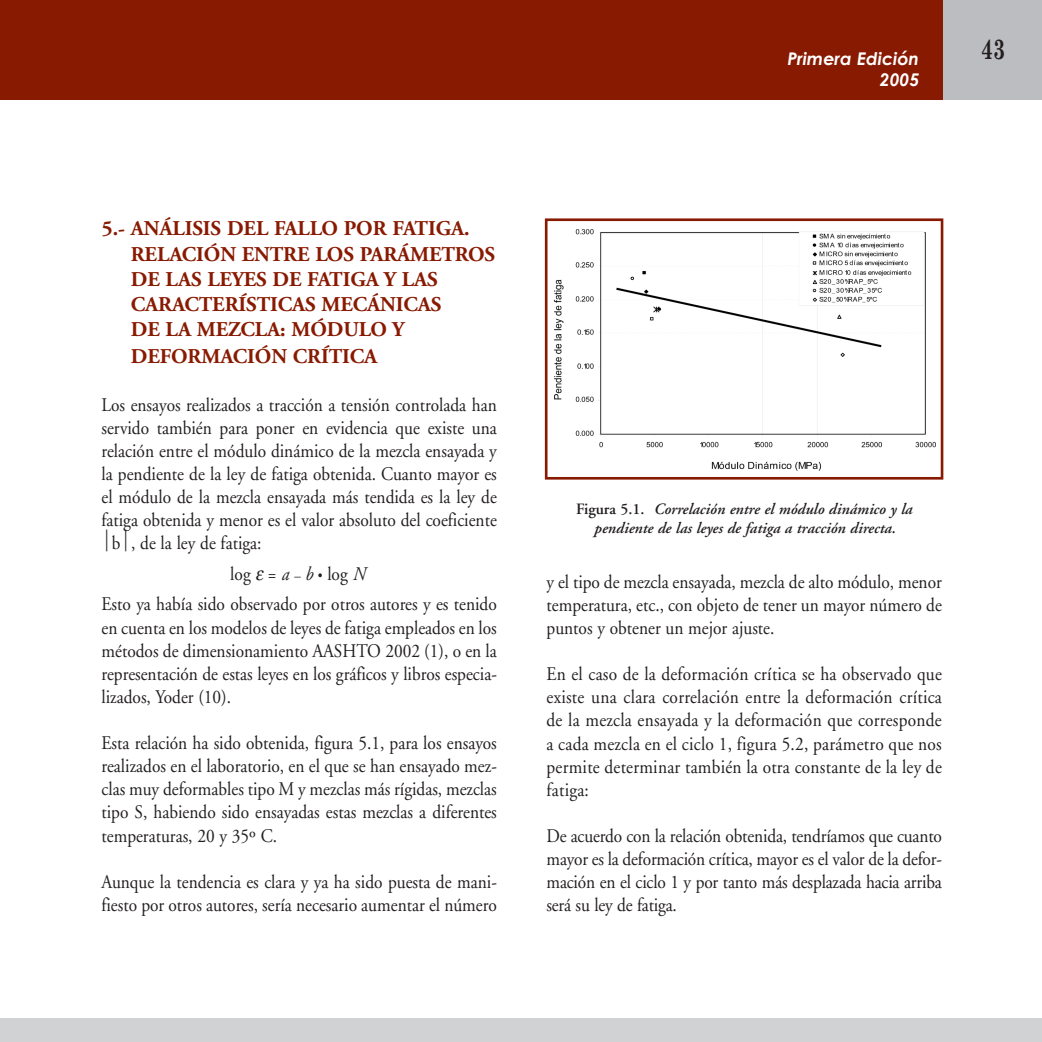
<style>
.page{position:relative;width:1042px;height:1042px;background:#fff}
.page>*{position:absolute;margin:0;border:0;box-sizing:border-box;transform-origin:0 0}
.t1{font:700 28px "Century Schoolbook";color:#231f20;scale:.75 1}
.t2{font:700 21px/25.4px "Adobe Garamond";letter-spacing:-.005em;color:#891a02}
.t3{font:19.25px/23.1px "Adobe Garamond";color:#231f20;text-align:justify;scale:.9 1}
.t4{font:italic 700 17.5px/21px "Century Gothic";color:#fff;text-align:right}
.t5{font:italic 600 15.75px/18.9px "Adobe Garamond";color:#231f20;text-align:center}
.s1{font-style:italic}
.s2{font-style:italic;font-size:14px}
.s3{font-size:14px}
.s4{font-style:normal}
</style>
<div class="page">
<div style="left:0;top:1017px;width:1041px;height:24px;background:#d1d2d4"></div>
<div style="left:0;top:0;width:943px;height:99px;background:#891a02"></div>
<div style="left:943px;top:0;width:98px;height:99px;background:#bcbdc0"></div>
<img style="left:553px;top:229px;width:383px;height:242px">
<div style="left:544px;top:218px;width:399px;height:261px;border:3px solid #891a02"></div>
<p class="t4" style="left:787px;top:49px;width:133px">Primera Edición<br>2005</p>
<h1 class="t1" style="left:981px;top:38px;width:34px">43</h1>
<p class="t2" style="left:131px;top:218px;width:366px;text-indent:-29px">5.- ANÁLISIS DEL FALLO POR FATIGA.<br>RELACIÓN ENTRE LOS PARÁMETROS<br>DE LAS LEYES DE FATIGA Y LAS<br>CARACTERÍSTICAS MECÁNICAS<br>DE LA MEZCLA: MÓDULO Y<br>DEFORMACIÓN CRÍTICA</p>
<p class="t3" style="left:101px;top:394px;width:441px">Los ensayos realizados a tracción a tensión controlada han</p>
<p class="t3" style="left:101px;top:418px;width:440px">servido también para poner en evidencia que existe una</p>
<p class="t3" style="left:101px;top:441px;width:441px">relación entre el módulo dinámico de la mezcla ensayada y</p>
<p class="t3" style="left:101px;top:464px;width:441px">la pendiente de la ley de fatiga obtenida. Cuanto mayor es</p>
<p class="t3" style="left:101px;top:487px;width:440px">el módulo de la mezcla ensayada más tendida es la ley de</p>
<p class="t3" style="left:101px;top:510px;width:441px">fatiga obtenida y menor es el valor absoluto del coeficiente</p>
<p class="t3" style="left:112px;top:533px;width:168px">b , de la ley de fatiga:</p>
<p class="t3" style="left:101px;top:560px;width:440px;line-height:30.6px;text-align:center">log = <span class="s1">a</span> <span class="s2">–</span> <span class="s1">b</span> <span class="s3">•</span> log <span class="s1">N<br></span>Esto ya había sido observado por otros autores y es tenido</p>
<p class="t3" style="left:101px;top:617px;width:441px">en cuenta en los modelos de leyes de fatiga empleados en los métodos de dimensionamiento AASHTO 2002 (1), o en la representación de estas leyes en los gráficos y libros especia&shy;lizados, Yoder (10).</p>
<p class="t3" style="left:101px;top:733px;width:441px">Esta relación ha sido obtenida, figura 5.1, para los ensayos realizados en el laboratorio, en el que se han ensayado mez&shy;clas muy deformables tipo M y mezclas más rígidas, mezclas tipo S, habiendo sido ensayadas estas mezclas a diferentes temperaturas, 20 y 35º C.</p>
<p class="t3" style="left:101px;top:871px;width:441px">Aunque la tendencia es clara y ya ha sido puesta de mani&shy;fiesto por otros autores, sería necesario aumentar el número</p>
<p class="t5" style="left:576px;top:500px;width:337px"><span class="s4">Figura 5.1.</span> Correlación entre el módulo dinámico y la pendiente de las leyes de fatiga a tracción directa.</p>
<p class="t3" style="left:546px;top:571px;width:440px">y el tipo de mezcla ensayada, mezcla de alto módulo, menor temperatura, etc., con objeto de tener un mayor número de puntos y obtener un mejor ajuste.</p>
<p class="t3" style="left:546px;top:664px;width:441px">En el caso de la deformación crítica se ha observado que existe una clara correlación entre la deformación crítica de la mezcla ensayada y la deformación que corresponde a cada mezcla en el ciclo 1, figura 5.2, parámetro que nos permite determinar también la otra constante de la ley de fatiga:</p>
<p class="t3" style="left:546px;top:826px;width:441px">De acuerdo con la relación obtenida, tendríamos que cuanto mayor es la deformación crítica, mayor es el valor de la defor&shy;mación en el ciclo 1 y por tanto más desplazada hacia arriba será su ley de fatiga.</p>
</div>
